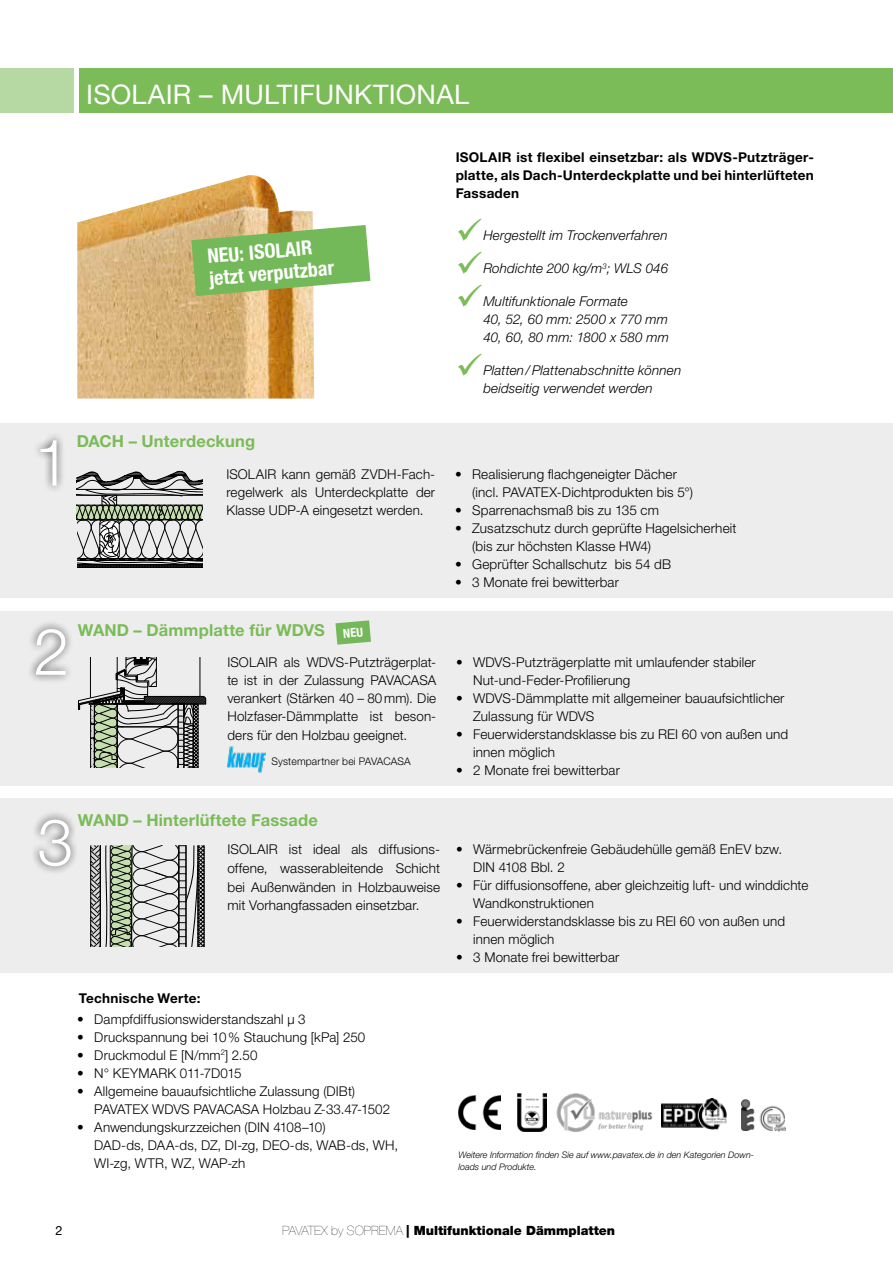
<style>
.page{position:relative;width:893px;height:1263px;background:#fff}
.page>*{position:absolute;margin:0;border:0;box-sizing:border-box;transform-origin:0 0}
.t1{font:300 64.65px "Helvetica Neue LT";color:#fff}
.t2{font:27px "Helvetica Neue LT";letter-spacing:.005em;color:#fff}
.t3{font:700 condensed 19.95px/22.2px "Helvetica Neue";color:#fff}
.t4{font:700 16.5px "Helvetica Neue LT Std";letter-spacing:.01em;color:#7bbb58}
.t5{font:300 13.5px/18px "Helvetica Neue LT";letter-spacing:.01em;color:#000}
.t6{font:italic 300 13.5px/18px "Helvetica Neue LT";letter-spacing:.01em;color:#000}
.t7{font:700 13.5px/18px "Helvetica Neue LT Std";letter-spacing:.02em;color:#000;text-align:justify}
.t8{font:900 12.75px "Helvetica Neue LT";color:#000}
.t9{font:12.75px "Helvetica Neue LT";color:#000}
.t10{font:300 10.5px "Helvetica Neue LT";letter-spacing:.015em;color:#000}
.t11{font:italic 300 9px/12px "Helvetica Neue LT";color:#000}
.s1{font-weight:900;font-stretch:condensed}
.s2{font-weight:200}
</style>
<div class="page">
<div style="left:80px;top:68px;width:813px;height:45px;background:#7bbb58"></div>
<div style="left:0;top:68px;width:74px;height:45px;background:#b6d9a3"></div>
<img style="left:77px;top:175px;width:237px;height:223px">
<svg style="left:191px;top:225px;width:179px;height:71px;background:#8dbc69"></svg>
<img style="left:458px;top:1095px;width:43px;height:34px">
<img style="left:517px;top:1093px;width:29px;height:38px">
<img style="left:662px;top:1099px;width:65px;height:31px">
<img style="left:741px;top:1099px;width:44px;height:32px">
<img style="left:556px;top:1093px;width:97px;height:39px">
<div style="left:0;top:611px;width:893px;height:174px;background:#ededed"></div>
<svg style="left:78px;top:657px;width:128px;height:129px"></svg>
<img style="left:227px;top:746px;width:39px;height:27px">
<div style="left:27px;top:620px;width:47px;height:64px;background:#000;opacity:.75"></div>
<div style="left:0;top:798px;width:893px;height:175px;background:#ededed"></div>
<svg style="left:90px;top:845px;width:115px;height:101px"></svg>
<div style="left:31px;top:810px;width:48px;height:65px;background:#000;opacity:.75"></div>
<div style="left:0;top:424px;width:893px;height:174px;background:#ededed"></div>
<hr style="left:77px;top:567px;width:125px;height:1px;background:#000">
<hr style="left:77px;top:599px;width:126px;height:1px;background:#000">
<svg style="left:77px;top:471px;width:126px;height:96px"></svg>
<div style="left:32px;top:431px;width:33px;height:63px;background:#000;opacity:.75"></div>
<svg style="left:335px;top:620px;width:36px;height:25px"></svg>
<h2 class="t2" style="left:86px;top:78px;width:384px">ISOLAIR – MULTIFUNKTIONAL</h2>
<h3 class="t3" style="left:207px;top:245px;width:127px;rotate:-5deg">NEU: ISOLAIR jetzt verputzbar</h3>
<h1 class="t1" style="left:34px;top:423px;width:37px">1</h1>
<p class="t4" style="left:77px;top:430px;width:180px">DACH – Unterdeckung</p>
<p class="t5" style="left:226px;top:465px;width:210px;text-align:justify">ISOLAIR kann gemäß ZVDH-Fach&shy;regelwerk als Unterdeckplatte der Klasse UDP-A eingesetzt werden.</p>
<h1 class="t1" style="left:33px;top:612px;width:37px">2</h1>
<p class="t4" style="left:78px;top:620px;width:248px">WAND – Dämmplatte für WDVS</p>
<p class="t5" style="left:227px;top:653px;width:210px;text-align:justify">ISOLAIR als WDVS-Putzträgerplat&shy;te ist in der Zulassung PAVACASA verankert (Stärken 40 – 80mm). Die Holzfaser-Dämmplatte ist beson&shy;ders für den Holzbau geeignet.</p>
<p class="t10" style="left:271px;top:755px;width:141px">Systempartner bei PAVACASA</p>
<p class="t4" style="left:78px;top:810px;width:242px">WAND – Hinterlüftete Fassade</p>
<p class="t5" style="left:227px;top:840px;width:214px;line-height:18.8px;text-align:justify">ISOLAIR ist ideal als diffusions&shy;offene, wasserableitende Schicht bei Außenwänden in Holzbauweise mit Vorhangfassaden einsetzbar.</p>
<h1 class="t1" style="left:37px;top:803px;width:37px">3</h1>
<p class="t7" style="left:79px;top:988px;width:123px">Technische Werte:</p>
<p class="t5" style="left:77px;top:1010px;width:230px"><span class="s1">•</span> Dampfdiffusionswiderstandszahl µ 3</p>
<p class="t5" style="left:77px;top:1028px;width:289px"><span class="s1">•</span> Druckspannung bei 10% Stauchung [kPa] 250</p>
<p class="t5" style="left:77px;top:1046px;width:182px"><span class="s1">•</span> Druckmodul E [N/mm<sup>2</sup>] 2.50</p>
<p class="t5" style="left:77px;top:1064px;width:166px"><span class="s1">•</span> N° KEYMARK 011-7D015</p>
<p class="t5" style="left:94px;top:1082px;width:297px;text-indent:-17px"><span class="s1">•</span> Allgemeine bauaufsichtliche Zulassung (DIBt)<br>PAVATEX WDVS PAVACASA Holzbau Z-33.47-1502</p>
<p class="t5" style="left:94px;top:1118px;width:305px;text-indent:-17px"><span class="s1">•</span> Anwendungskurzzeichen (DIN 4108–10)<br>DAD-ds, DAA-ds, DZ, DI-zg, DEO-ds, WAB-ds, WH,<br>WI-zg, WTR, WZ, WAP-zh</p>
<p class="t7" style="left:456px;top:148px;width:360px">ISOLAIR ist flexibel einsetzbar: als WDVS-Putzträger&shy;platte, als Dach-Unterdeckplatte und bei hinterlüfteten Fassaden</p>
<p class="t6" style="left:483px;top:226px;width:186px">Hergestellt im Trockenverfahren</p>
<p class="t6" style="left:483px;top:259px;width:186px">Rohdichte 200 kg/m<sup>3</sup>; WLS 046</p>
<p class="t6" style="left:483px;top:292px;width:187px">Multifunktionale Formate<br>40, 52, 60 mm: 2500 x 770 mm<br>40, 60, 80 mm: 1800 x 580 mm</p>
<p class="t6" style="left:483px;top:361px;width:199px">Platten/Plattenabschnitte können beidseitig verwendet werden</p>
<p class="t5" style="left:472px;top:465px;width:223px;text-indent:-17px"><span class="s1">•</span> Realisierung flachgeneigter Dächer (incl. PAVATEX-Dichtprodukten bis 5°)</p>
<p class="t5" style="left:455px;top:501px;width:205px"><span class="s1">•</span> Sparrenachsmaß bis zu 135 cm</p>
<p class="t5" style="left:472px;top:519px;width:266px;text-indent:-17px"><span class="s1">•</span> Zusatzschutz durch geprüfte Hagelsicherheit (bis zur höchsten Klasse HW4)</p>
<p class="t5" style="left:455px;top:555px;width:217px"><span class="s1">•</span> Geprüfter Schallschutz bis 54 dB</p>
<p class="t5" style="left:455px;top:573px;width:165px"><span class="s1">•</span> 3 Monate frei bewitterbar</p>
<p class="t5" style="left:473px;top:653px;width:284px;text-indent:-17px"><span class="s1">•</span> WDVS-Putzträgerplatte mit umlaufender stabiler<br>Nut-und-Feder-Profilierung</p>
<p class="t5" style="left:473px;top:689px;width:313px;text-indent:-17px"><span class="s1">•</span> WDVS-Dämmplatte mit allgemeiner bauaufsichtlicher<br>Zulassung für WDVS</p>
<p class="t5" style="left:473px;top:725px;width:317px;text-indent:-17px"><span class="s1">•</span> Feuerwiderstandsklasse bis zu REI 60 von außen und innen möglich</p>
<p class="t5" style="left:456px;top:761px;width:165px"><span class="s1">•</span> 2 Monate frei bewitterbar</p>
<p class="t5" style="left:473px;top:840px;width:310px;text-indent:-17px"><span class="s1">•</span> Wärmebrückenfreie Gebäudehülle gemäß EnEV bzw.<br>DIN 4108 Bbl. 2</p>
<p class="t5" style="left:473px;top:876px;width:336px;text-indent:-17px"><span class="s1">•</span> Für diffusionsoffene, aber gleichzeitig luft- und winddichte<br>Wandkonstruktionen</p>
<p class="t5" style="left:473px;top:912px;width:313px;text-indent:-17px"><span class="s1">•</span> Feuerwiderstandsklasse bis zu REI 60 von außen und innen möglich</p>
<p class="t5" style="left:456px;top:948px;width:165px"><span class="s1">•</span> 3 Monate frei bewitterbar</p>
<p class="t11" style="left:458px;top:1148px;width:297px">Weitere Information finden Sie auf www.pavatex.de in den Kategorien Down&shy;loads und Produkte.</p>
<p class="t9" style="left:55px;top:1222px;width:9px">2</p>
<p class="t8" style="left:282px;top:1222px;width:335px"><span class="s2">PAVATEX by SOPREMA</span> | Multifunktionale Dämmplatten</p>
</div>
